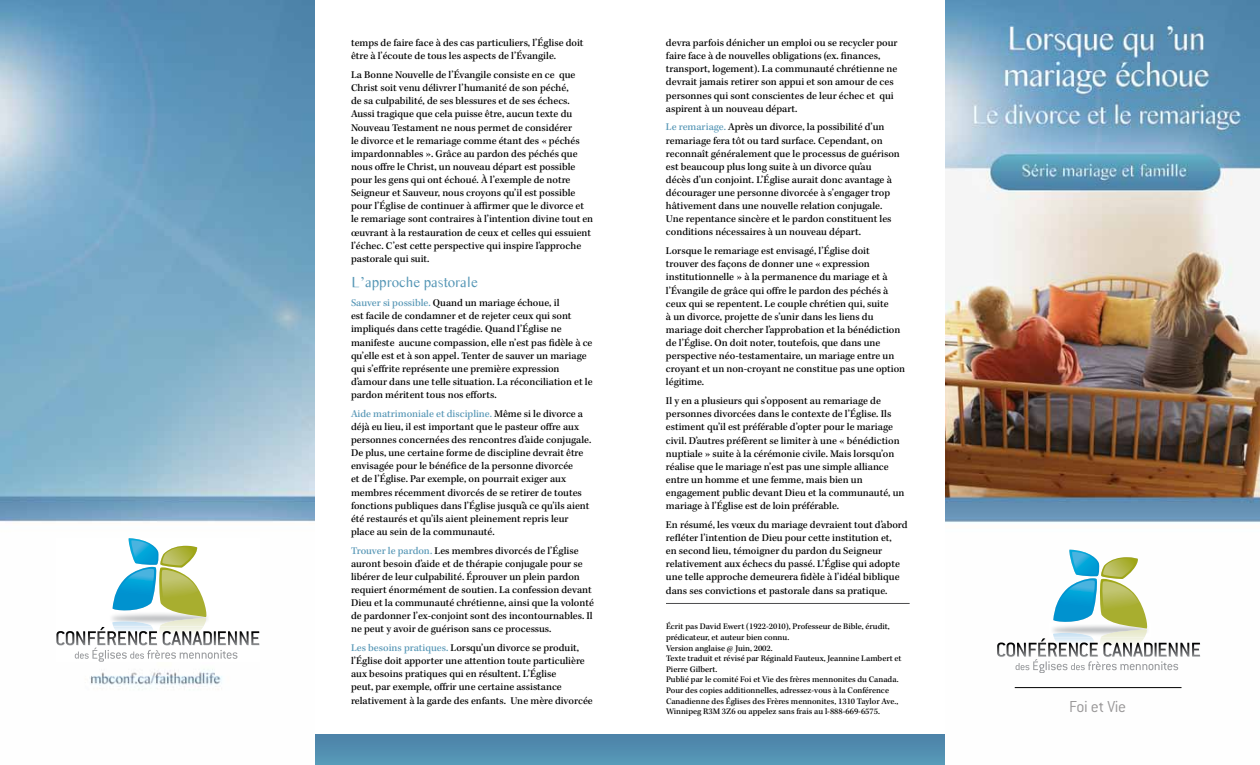
<style>
.page{position:relative;width:1260px;height:765px;background:#fff}
.page>*{position:absolute;margin:0;border:0;box-sizing:border-box;transform-origin:0 0}
.t1{font:300 17.5px "Conduit ITC";letter-spacing:-.02em;color:#9a9899}
.t2{font:15px "Times Sans Serif";color:#5797b6}
.t3{font:500 10.62px/13.1px "Kepler Std";color:#000}
.t4{font:500 8.75px/10.6px "Kepler Std";color:#000}
.s1{color:#5797b6}
</style>
<div class="page">
<img style="left:945px;top:0;width:315px;height:689px">
<img style="left:0;top:0;width:315px;height:690px">
<img style="left:315px;top:734px;width:630px;height:31px">
<hr style="left:666px;top:603px;width:244px;height:1px;background:#4d4d4f">
<img style="left:1049px;top:622px;width:103px;height:16px">
<img style="left:1101px;top:629px;width:46px;height:9px">
<img style="left:1053px;top:633px;width:39px;height:5px">
<svg style="left:1053px;top:550px;width:96px;height:79px"></svg>
<svg style="left:997px;top:638px;width:203px;height:35px"></svg>
<div style="left:56px;top:538px;width:204px;height:123px;background:#fff"></div>
<img style="left:160px;top:618px;width:47px;height:8px">
<img style="left:112px;top:622px;width:40px;height:4px">
<svg style="left:112px;top:538px;width:96px;height:80px"></svg>
<svg style="left:56px;top:626px;width:204px;height:35px"></svg>
<hr style="left:1015px;top:687px;width:167px;height:1px;background:#000">
<p class="t3" style="left:351px;top:37px;width:234px">temps de faire face à des cas particuliers, l’Église doit être à l’écoute de tous les aspects de l’Évangile.</p>
<p class="t3" style="left:351px;top:69px;width:244px">La Bonne Nouvelle de l’Évangile consiste en ce que Christ soit venu délivrer l’humanité de son péché,<br>de sa culpabilité, de ses blessures et de ses échecs.<br>Aussi tragique que cela puisse être, aucun texte du Nouveau Testament ne nous permet de considérer<br>le divorce et le remariage comme étant des « péchés impardonnables ». Grâce au pardon des péchés que nous offre le Christ, un nouveau départ est possible pour les gens qui ont échoué. À l’exemple de notre Seigneur et Sauveur, nous croyons qu’il est possible pour l’Église de continuer à affirmer que le divorce et le remariage sont contraires à l’intention divine tout en œuvrant à la restauration de ceux et celles qui essuient l’échec. C’est cette perspective qui inspire l’approche pastorale qui suit.</p>
<h2 class="t2" style="left:351px;top:272px;width:128px">L’approche pastorale</h2>
<p class="t3" style="left:351px;top:297px;width:243px"><span class="s1">Sauver si possible.</span> Quand un mariage échoue, il<br>est facile de condamner et de rejeter ceux qui sont impliqués dans cette tragédie. Quand l’Église ne manifeste aucune compassion, elle n’est pas fidèle à ce qu’elle est et à son appel. Tenter de sauver un mariage qui s’effrite représente une première expression d’amour dans une telle situation. La réconciliation et le pardon méritent tous nos efforts.</p>
<p class="t3" style="left:351px;top:407px;width:242px"><span class="s1">Aide matrimoniale et discipline.</span> Même si le divorce a déjà eu lieu, il est important que le pasteur offre aux personnes concernées des rencontres d’aide conjugale.<br>De plus, une certaine forme de discipline devrait être envisagée pour le bénéfice de la personne divorcée<br>et de l’Église. Par exemple, on pourrait exiger aux membres récemment divorcés de se retirer de toutes fonctions publiques dans l’Église jusqu’à ce qu’ils aient été restaurés et qu’ils aient pleinement repris leur place au sein de la communauté.</p>
<p class="t3" style="left:351px;top:544px;width:245px"><span class="s1">Trouver le pardon.</span> Les membres divorcés de l’Église auront besoin d’aide et de thérapie conjugale pour se libérer de leur culpabilité. Éprouver un plein pardon requiert énormément de soutien. La confession devant Dieu et la communauté chrétienne, ainsi que la volonté de pardonner l’ex-conjoint sont des incontournables. Il ne peut y avoir de guérison sans ce processus.</p>
<p class="t3" style="left:351px;top:642px;width:243px"><span class="s1">Les besoins pratiques.</span> Lorsqu’un divorce se produit, l’Église doit apporter une attention toute particulière aux besoins pratiques qui en résultent. L’Église<br>peut, par exemple, offrir une certaine assistance relativement à la garde des enfants. Une mère divorcée</p>
<p class="t3" style="left:666px;top:37px;width:233px">devra parfois dénicher un emploi ou se recycler pour faire face à de nouvelles obligations (ex. finances, transport, logement). La communauté chrétienne ne devrait jamais retirer son appui et son amour de ces personnes qui sont conscientes de leur échec et qui aspirent à un nouveau départ.</p>
<p class="t3" style="left:666px;top:121px;width:235px"><span class="s1">Le remariage.</span> Après un divorce, la possibilité d’un remariage fera tôt ou tard surface. Cependant, on reconnaît généralement que le processus de guérison est beaucoup plus long suite à un divorce qu’au<br>décès d’un conjoint. L’Église aurait donc avantage à décourager une personne divorcée à s’engager trop hâtivement dans une nouvelle relation conjugale.<br>Une repentance sincère et le pardon constituent les conditions nécessaires à un nouveau départ.</p>
<p class="t3" style="left:666px;top:245px;width:241px">Lorsque le remariage est envisagé, l’Église doit<br>trouver des façons de donner une « expression institutionnelle » à la permanence du mariage et à l’Évangile de grâce qui offre le pardon des péchés à ceux qui se repentent. Le couple chrétien qui, suite<br>à un divorce, projette de s’unir dans les liens du mariage doit chercher l’approbation et la bénédiction de l’Église. On doit noter, toutefois, que dans une perspective néo-testamentaire, un mariage entre un croyant et un non-croyant ne constitue pas une option légitime.</p>
<p class="t3" style="left:666px;top:395px;width:240px">Il y en a plusieurs qui s’opposent au remariage de personnes divorcées dans le contexte de l’Église. Ils estiment qu’il est préférable d’opter pour le mariage civil. D’autres préfèrent se limiter à une « bénédiction nuptiale » suite à la cérémonie civile. Mais lorsqu’on réalise que le mariage n’est pas une simple alliance entre un homme et une femme, mais bien un engagement public devant Dieu et la communauté, un mariage à l’Église est de loin préférable.</p>
<p class="t3" style="left:666px;top:518px;width:243px">En résumé, les vœux du mariage devraient tout d’abord refléter l’intention de Dieu pour cette institution et,<br>en second lieu, témoigner du pardon du Seigneur relativement aux échecs du passé. L’Église qui adopte une telle approche demeurera fidèle à l’idéal biblique dans ses convictions et pastorale dans sa pratique.</p>
<p class="t4" style="left:666px;top:622px;width:237px">Écrit pas David Ewert (1922-2010), Professeur de Bible, érudit, prédicateur, et auteur bien connu.<br>Version anglaise @ Juin, 2002.<br>Texte traduit et révisé par Réginald Fauteux, Jeannine Lambert et Pierre Gilbert.<br>Publié par le comité Foi et Vie des frères mennonites du Canada.<br>Pour des copies additionnelles, adressez-vous à la Conférence Canadienne des Églises des Frères mennonites, 1310 Taylor Ave., Winnipeg R3M 3Z6 ou appelez sans frais au l-888-669-6575.</p>
<h1 class="t1" style="left:1069px;top:697px;width:58px">Foi et Vie</h1>
</div>
